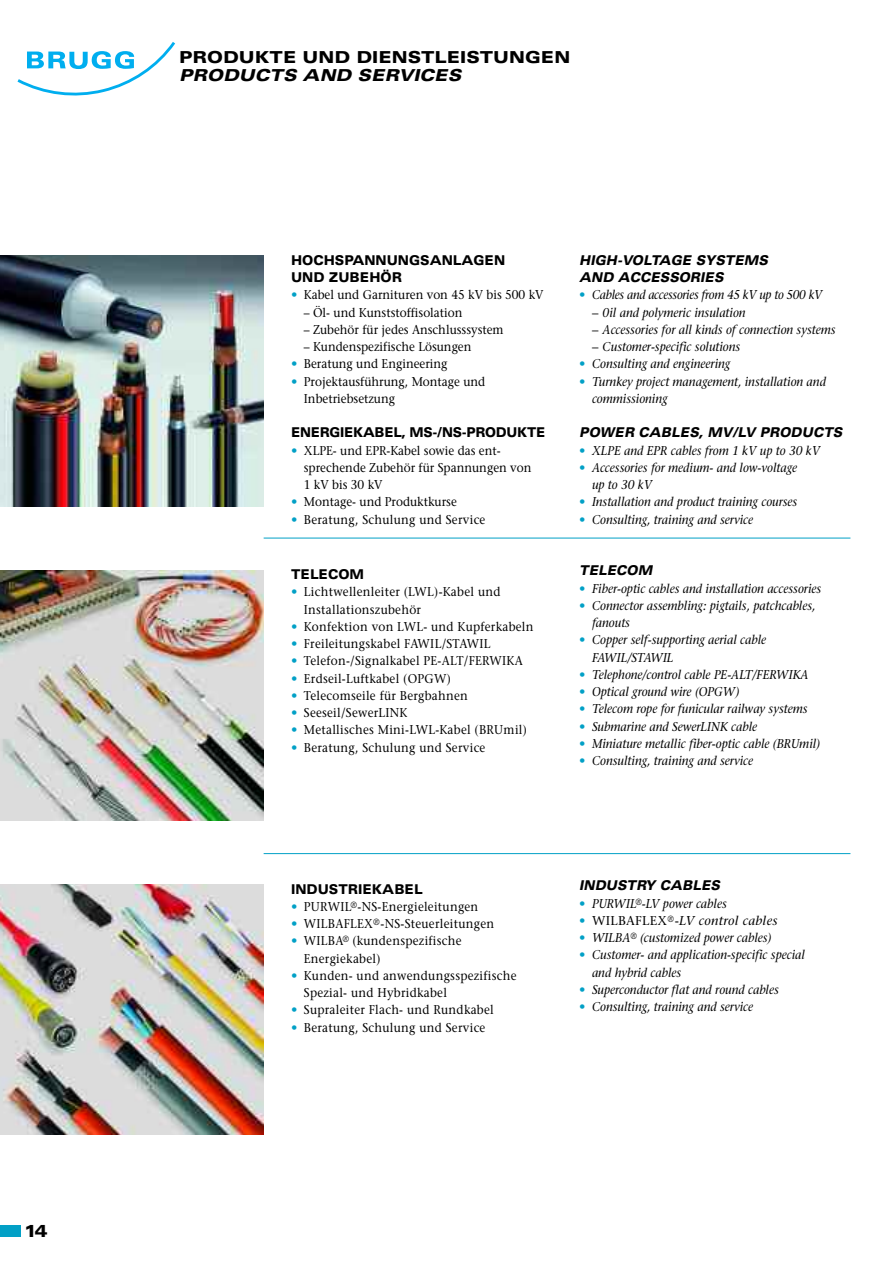
<style>
.page{position:relative;width:893px;height:1263px;background:#fff}
.page>*{position:absolute;margin:0;border:0;box-sizing:border-box;transform-origin:0 0}
.t1{font:900 expanded 17.25px "Univers";color:#000}
.t2{font:900 expanded 16.5px "Univers";color:#000}
.t3{font:italic 900 expanded 16.5px "Univers";color:#000}
.t4{font:italic 900 expanded 13.5px/17.2px "Univers";color:#000;scale:.86 1}
.t5{font:900 expanded 13.5px/17.2px "Univers";color:#000;scale:.86 1}
.t6{font:900 expanded 13.5px "Univers";letter-spacing:-.02em;color:#000;scale:.84 1}
.t7{font:italic 12.75px/17.2px "Stone Serif";color:#000;scale:.92 1}
.t8{font:12.75px/17.2px "Stone Serif";letter-spacing:.025em;color:#000;scale:.92 1}
.t9{font:12.75px/17.2px "Stone Serif";color:#000;scale:.92 1}
.t10{font:italic 12.75px "Stone Serif";letter-spacing:-.02em;color:#000;scale:.9 1}
.t11{font:italic 12.75px "Stone Serif";letter-spacing:.025em;color:#000}
.s1{color:#02a0c6}
.s2{font-style:normal;color:#02a0c6}
.s3{font-style:normal}
</style>
<div class="page">
<div style="left:0;top:1225px;width:21px;height:12px;background:#02a0c6"></div>
<img style="left:0;top:255px;width:264px;height:251px">
<img style="left:0;top:570px;width:264px;height:251px">
<img style="left:0;top:884px;width:264px;height:251px">
<hr style="left:264px;top:538px;width:586px;height:1px;background:#02a0c6">
<hr style="left:264px;top:853px;width:586px;height:1px;background:#02a0c6">
<svg style="left:17px;top:42px;width:158px;height:54px"></svg>
<h1 class="t1" style="left:24px;top:1225px;width:25px">14</h1>
<p class="t2" style="left:179px;top:51px;width:393px">PRODUKTE UND DIENSTLEISTUNGEN</p>
<p class="t3" style="left:179px;top:69px;width:284px">PRODUCTS AND SERVICES</p>
<p class="t5" style="left:291px;top:253px;width:250px">HOCHSPANNUNGSANLAGEN<br>UND ZUBEHÖR</p>
<p class="t9" style="left:291px;top:288px;width:276px"><span class="s1">•</span> Kabel und Garnituren von 45 kV bis 500 kV</p>
<p class="t9" style="left:304px;top:305px;width:174px">– Öl- und Kunststoffisolation</p>
<p class="t9" style="left:304px;top:322px;width:219px">– Zubehör für jedes Anschlusssystem</p>
<p class="t9" style="left:304px;top:339px;width:184px">– Kundenspezifische Lösungen</p>
<p class="t9" style="left:291px;top:357px;width:172px"><span class="s1">•</span> Beratung und Engineering</p>
<p class="t9" style="left:304px;top:374px;width:199px;text-indent:-13px"><span class="s1">•</span> Projektausführung, Montage und<br>Inbetriebsetzung</p>
<p class="t6" style="left:291px;top:428px;width:304px">ENERGIEKABEL, MS-/NS-PRODUKTE</p>
<p class="t9" style="left:304px;top:443px;width:249px;text-indent:-13px"><span class="s1">•</span> XLPE- und EPR-Kabel sowie das ent&shy;sprechende Zubehör für Spannungen von<br>1 kV bis 30 kV</p>
<p class="t9" style="left:291px;top:495px;width:182px"><span class="s1">•</span> Montage- und Produktkurse</p>
<p class="t8" style="left:291px;top:512px;width:213px"><span class="s1">•</span> Beratung, Schulung und Service</p>
<p class="t5" style="left:291px;top:567px;width:87px">TELECOM</p>
<p class="t8" style="left:304px;top:585px;width:215px;text-indent:-13px"><span class="s1">•</span> Lichtwellenleiter (LWL)-Kabel und<br>Installationszubehör</p>
<p class="t8" style="left:291px;top:619px;width:265px"><span class="s1">•</span> Konfektion von LWL- und Kupferkabeln</p>
<p class="t8" style="left:291px;top:636px;width:218px"><span class="s1">•</span> Freileitungskabel FAWIL/STAWIL</p>
<p class="t8" style="left:291px;top:654px;width:253px"><span class="s1">•</span> Telefon-/Signalkabel PE-ALT/FERWIKA</p>
<p class="t8" style="left:291px;top:671px;width:175px"><span class="s1">•</span> Erdseil-Luftkabel (OPGW)</p>
<p class="t8" style="left:291px;top:688px;width:194px"><span class="s1">•</span> Telecomseile für Bergbahnen</p>
<p class="t8" style="left:291px;top:705px;width:128px"><span class="s1">•</span> Seeseil/SewerLINK</p>
<p class="t8" style="left:291px;top:723px;width:258px"><span class="s1">•</span> Metallisches Mini-LWL-Kabel (BRUmil)</p>
<p class="t8" style="left:291px;top:740px;width:213px"><span class="s1">•</span> Beratung, Schulung und Service</p>
<p class="t4" style="left:579px;top:253px;width:221px">HIGH-VOLTAGE SYSTEMS<br>AND ACCESSORIES</p>
<p class="t10" style="left:579px;top:290px;width:272px"><span class="s2">•</span> Cables and accessories from 45 kV up to 500 kV</p>
<p class="t7" style="left:592px;top:305px;width:168px"><span class="s3">–</span> 0il and polymeric insulation</p>
<p class="t7" style="left:592px;top:322px;width:266px"><span class="s3">–</span> Accessories for all kinds of connection systems</p>
<p class="t7" style="left:592px;top:339px;width:163px"><span class="s3">–</span> Customer-specific solutions</p>
<p class="t7" style="left:579px;top:357px;width:166px"><span class="s2">•</span> Consulting and engineering</p>
<p class="t7" style="left:592px;top:374px;width:256px;text-indent:-13px"><span class="s2">•</span> Turnkey project management, installation and commissioning</p>
<p class="t4" style="left:579px;top:425px;width:307px">POWER CABLES, MV/LV PRODUCTS</p>
<p class="t7" style="left:579px;top:443px;width:263px"><span class="s2">•</span> XLPE and EPR cables from 1 kV up to 30 kV</p>
<p class="t7" style="left:592px;top:460px;width:224px;text-indent:-13px"><span class="s2">•</span> Accessories for medium- and low-voltage up to 30 kV</p>
<p class="t7" style="left:579px;top:495px;width:239px"><span class="s2">•</span> Installation and product training courses</p>
<p class="t7" style="left:579px;top:512px;width:191px"><span class="s2">•</span> Consulting, training and service</p>
<p class="t4" style="left:579px;top:563px;width:87px">TELECOM</p>
<p class="t7" style="left:579px;top:581px;width:265px"><span class="s2">•</span> Fiber-optic cables and installation accessories</p>
<p class="t7" style="left:592px;top:598px;width:244px;text-indent:-13px"><span class="s2">•</span> Connector assembling: pigtails, patchcables, fanouts</p>
<p class="t7" style="left:592px;top:633px;width:191px;text-indent:-13px"><span class="s2">•</span> Copper self-supporting aerial cable<br>FAWIL/STAWIL</p>
<p class="t7" style="left:579px;top:667px;width:251px"><span class="s2">•</span> Telephone/control cable PE-ALT/FERWIKA</p>
<p class="t7" style="left:579px;top:684px;width:176px"><span class="s2">•</span> Optical ground wire (OPGW)</p>
<p class="t7" style="left:579px;top:702px;width:250px"><span class="s2">•</span> Telecom rope for funicular railway systems</p>
<p class="t7" style="left:579px;top:719px;width:195px"><span class="s2">•</span> Submarine and SewerLINK cable</p>
<p class="t7" style="left:579px;top:736px;width:263px"><span class="s2">•</span> Miniature metallic fiber-optic cable (BRUmil)</p>
<p class="t7" style="left:579px;top:753px;width:191px"><span class="s2">•</span> Consulting, training and service</p>
<p class="t5" style="left:291px;top:881px;width:155px">INDUSTRIEKABEL</p>
<p class="t8" style="left:291px;top:899px;width:205px"><span class="s1">•</span> PURWIL<sup>®</sup>-NS-Energieleitungen</p>
<p class="t8" style="left:291px;top:916px;width:222px"><span class="s1">•</span> WILBAFLEX<sup>®</sup>-NS-Steuerleitungen</p>
<p class="t8" style="left:304px;top:933px;width:173px;text-indent:-13px"><span class="s1">•</span> WILBA<sup>®</sup> (kundenspezifische<br>Energiekabel)</p>
<p class="t8" style="left:304px;top:968px;width:233px;text-indent:-13px"><span class="s1">•</span> Kunden- und anwendungsspezifische<br>Spezial- und Hybridkabel</p>
<p class="t8" style="left:291px;top:1002px;width:222px"><span class="s1">•</span> Supraleiter Flach- und Rundkabel</p>
<p class="t8" style="left:291px;top:1020px;width:213px"><span class="s1">•</span> Beratung, Schulung und Service</p>
<p class="t4" style="left:579px;top:878px;width:165px">INDUSTRY CABLES</p>
<p class="t7" style="left:579px;top:896px;width:162px"><span class="s2">•</span> PURWIL<sup>®</sup>-LV power cables</p>
<p class="t11" style="left:579px;top:915px;width:200px"><span class="s2">•</span> <span class="s3">WILBAFLEX</span><sup>®</sup><span class="s3">-</span>LV control cables</p>
<p class="t7" style="left:579px;top:930px;width:210px"><span class="s2">•</span> WILBA<sup>®</sup> (customized power cables)</p>
<p class="t7" style="left:592px;top:948px;width:233px;text-indent:-13px"><span class="s2">•</span> Customer- and application-specific special and hybrid cables</p>
<p class="t7" style="left:579px;top:982px;width:218px"><span class="s2">•</span> Superconductor flat and round cables</p>
<p class="t7" style="left:579px;top:999px;width:190px"><span class="s2">•</span> Consulting, training and service</p>
</div>
